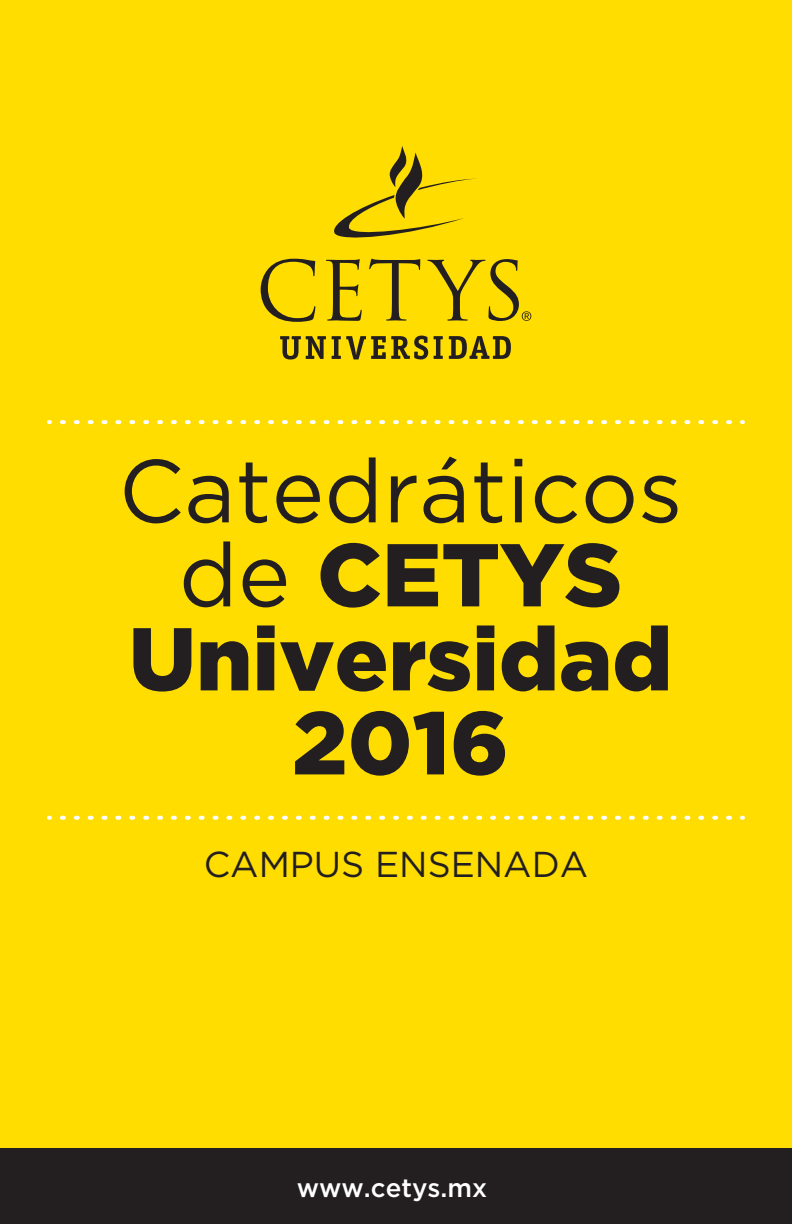
<style>
.page{position:relative;width:792px;height:1224px;background:#fd0}
.page>*{position:absolute;margin:0;border:0;box-sizing:border-box;transform-origin:0 0}
.t1{font:900 89px/84px "Gotham";color:#231f20;text-align:center}
.t2{font:36px "Gotham";color:#231f20}
.t3{font:500 26px "Gotham";color:#fff}
.s1{font-weight:400}
</style>
<div class="page">
<svg style="left:334px;top:146px;width:142px;height:92px"></svg>
<svg style="left:449px;top:336px;width:62px;height:23px"></svg>
<svg style="left:280px;top:336px;width:46px;height:24px"></svg>
<svg style="left:332px;top:336px;width:96px;height:23px"></svg>
<svg style="left:434px;top:336px;width:9px;height:23px"></svg>
<svg style="left:369px;top:259px;width:51px;height:62px"></svg>
<svg style="left:326px;top:259px;width:36px;height:62px"></svg>
<svg style="left:261px;top:259px;width:54px;height:63px"></svg>
<svg style="left:427px;top:259px;width:104px;height:62px"></svg>
<svg style="left:62px;top:420px;width:670px;height:4px"></svg>
<svg style="left:62px;top:816px;width:670px;height:4px"></svg>
<div style="left:0;top:1148px;width:792px;height:76px;background:#231f20"></div>
<p class="t1" style="left:119px;top:447px;width:565px"><span class="s1">Catedráticos de</span> CETYS<br>Universidad<br>2016</p>
<p class="t2" style="left:204px;top:844px;width:386px">CAMPUS ENSENADA</p>
<p class="t3" style="left:297px;top:1170px;width:192px">www.cetys.mx</p>
</div>
